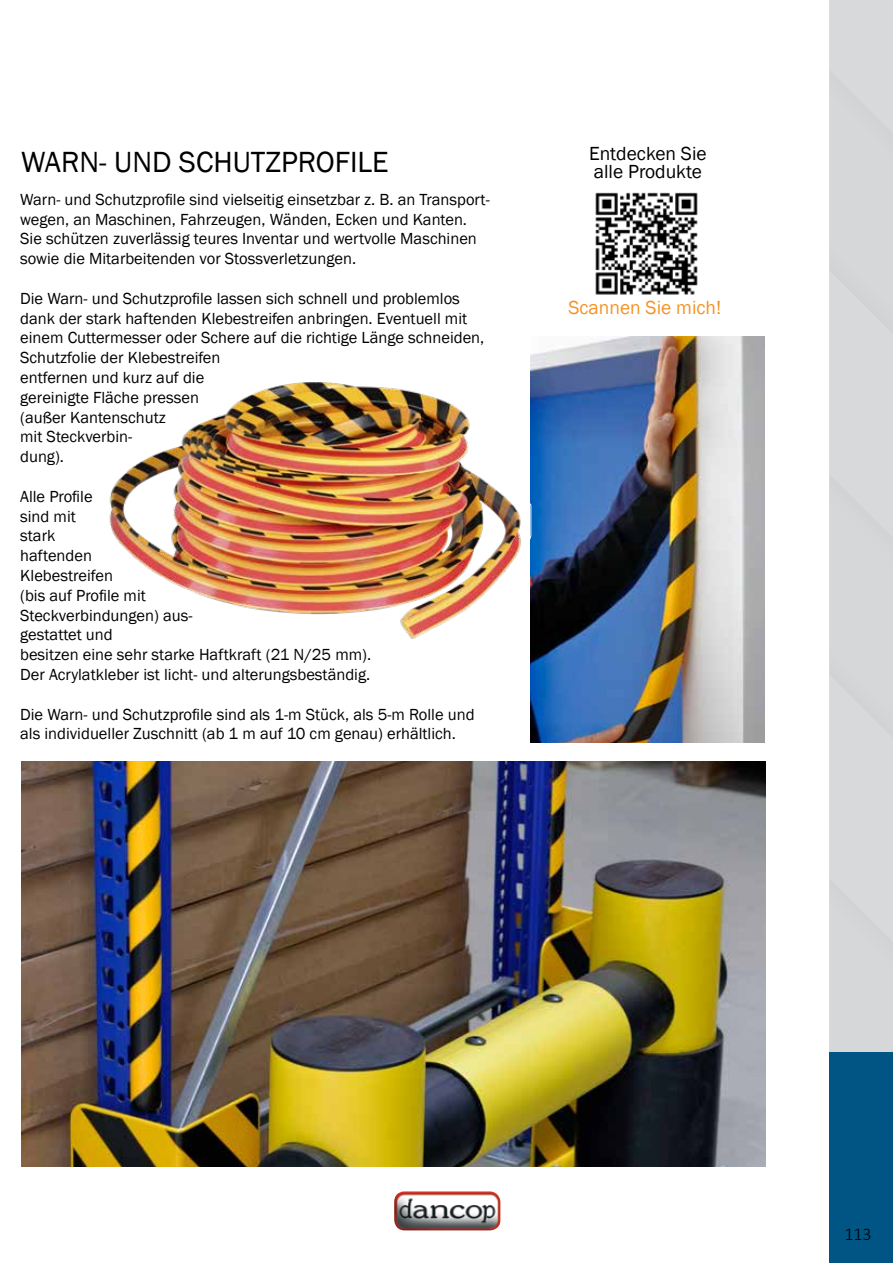
<style>
.page{position:relative;width:893px;height:1263px;background:#fff}
.page>*{position:absolute;margin:0;border:0;box-sizing:border-box;transform-origin:0 0}
.t1{font:30px "Franklin Gothic";color:#000}
.t2{font:19.5px/17.4px "Franklin Gothic";color:#000}
.t3{font:19.5px "Franklin Gothic";color:#f39325}
.t4{font:300 18px "Calibri";color:#000}
.t5{font:16.5px/19.8px "Franklin Gothic";color:#000}
</style>
<div class="page">
<div style="left:829px;top:0;width:64px;height:1052px;background:#d7d9da"></div>
<div style="left:829px;top:1052px;width:64px;height:211px;background:#005584"></div>
<img style="left:394px;top:1191px;width:106px;height:39px">
<img style="left:595px;top:192px;width:103px;height:103px">
<img style="left:21px;top:761px;width:744px;height:405px">
<img style="left:531px;top:337px;width:234px;height:405px">
<img style="left:530px;top:343px;width:21px;height:301px">
<img style="left:109px;top:377px;width:423px;height:271px">
<h1 class="t1" style="left:21px;top:144px;width:369px">WARN- UND SCHUTZPROFILE</h1>
<p class="t5" style="left:20px;top:190px;width:471px">Warn- und Schutzprofile sind vielseitig einsetzbar z. B. an Transport&shy;wegen, an Maschinen, Fahrzeugen, Wänden, Ecken und Kanten.<br>Sie schützen zuverlässig teures Inventar und wertvolle Maschinen sowie die Mitarbeitenden vor Stossverletzungen.</p>
<p class="t5" style="left:20px;top:289px;width:466px">Die Warn- und Schutzprofile lassen sich schnell und problemlos dank der stark haftenden Klebestreifen anbringen. Eventuell mit einem Cuttermesser oder Schere auf die richtige Länge schneiden, Schutzfolie der Klebestreifen<br>entfernen und kurz auf die<br>gereinigte Fläche pressen<br>(außer Kantenschutz<br>mit Steckverbin-<br>dung).</p>
<p class="t5" style="left:20px;top:487px;width:352px">Alle Profile<br>sind mit<br>stark<br>haftenden<br>Klebestreifen<br>(bis auf Profile mit<br>Steckverbindungen) aus-<br>gestattet und<br>besitzen eine sehr starke Haftkraft (21 N/25 mm).<br>Der Acrylatkleber ist licht- und alterungsbeständig.</p>
<p class="t5" style="left:20px;top:705px;width:456px">Die Warn- und Schutzprofile sind als 1-m Stück, als 5-m Rolle und als individueller Zuschnitt (ab 1 m auf 10 cm genau) erhältlich.</p>
<p class="t2" style="left:589px;top:146px;width:119px">Entdecken Sie alle Produkte</p>
<p class="t3" style="left:568px;top:295px;width:155px">Scannen Sie mich!</p>
<p class="t4" style="left:844px;top:1223px;width:29px">113</p>
</div>
